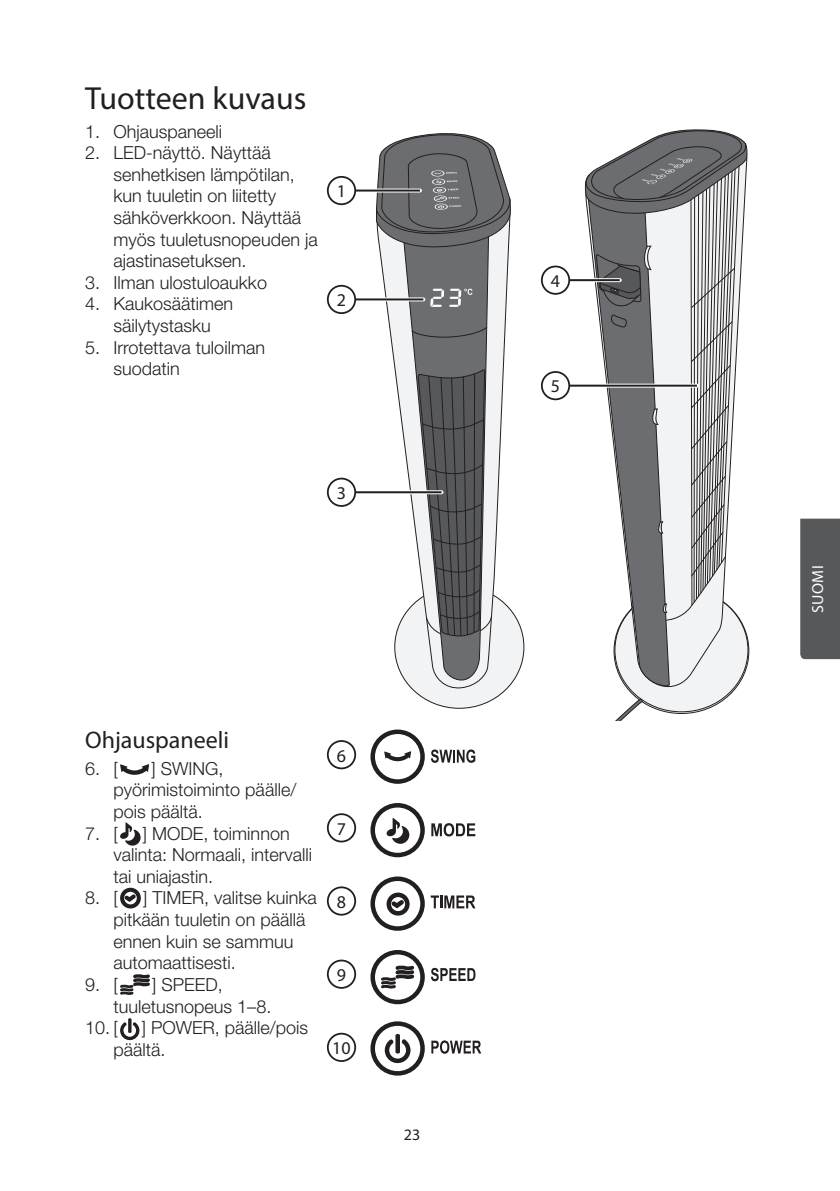
<style>
.page{position:relative;width:840px;height:1191px;background:#fff}
.page>*{position:absolute;margin:0;border:0;box-sizing:border-box;transform-origin:0 0}
.Bruks_-_Nytt_Avsnitt{font:32px "Myriad Pro";color:#231f20}
.Bruks_-_Underrubrik{font:24px "Myriad Pro";color:#231f20}
.t1{font:300 18px/21.6px "Helvetica Neue LT Std";color:#231f20}
.t2{font:18px "Myriad Pro";color:#231f20}
.t3{font:16px "Myriad Pro";letter-spacing:.035em;color:#fff}
.t4{font:16px "Myriad Pro";color:#231f20}
</style>
<div class="page">
<div style="left:800px;top:518px;width:39px;height:141px;background:#57585a"></div>
<div style="left:613px;top:588px;width:135px;height:125px;background:#f2f3f4;border-radius:50%"></div>
<svg style="left:616px;top:697px;width:27px;height:23px"></svg>
<svg style="left:613px;top:630px;width:56px;height:57px"></svg>
<svg style="left:584px;top:129px;width:164px;height:501px"></svg>
<svg style="left:570px;top:278px;width:49px;height:4px"></svg>
<svg style="left:570px;top:384px;width:126px;height:4px"></svg>
<hr style="left:555px;top:279px;width:64px;height:2px;background:#231f20">
<hr style="left:555px;top:385px;width:141px;height:2px;background:#231f20">
<div style="left:541px;top:266px;width:28px;height:28px;background:#fff;border-radius:50%"></div>
<div style="left:540px;top:265px;width:30px;height:30px;border:2px solid #231f20;border-radius:50%"></div>
<div style="left:541px;top:372px;width:28px;height:27px;background:#fff;border-radius:50%"></div>
<div style="left:540px;top:371px;width:30px;height:29px;border:2px solid #231f20;border-radius:50%"></div>
<div style="left:394px;top:586px;width:129px;height:122px;background:#f2f3f4;border-radius:50%"></div>
<svg style="left:376px;top:133px;width:135px;height:549px"></svg>
<svg style="left:356px;top:188px;width:64px;height:4px"></svg>
<svg style="left:356px;top:297px;width:67px;height:4px"></svg>
<svg style="left:356px;top:490px;width:85px;height:4px"></svg>
<hr style="left:341px;top:189px;width:79px;height:2px;background:#231f20">
<hr style="left:345px;top:298px;width:78px;height:2px;background:#231f20">
<hr style="left:345px;top:491px;width:96px;height:2px;background:#231f20">
<div style="left:327px;top:177px;width:28px;height:27px;background:#fff;border-radius:50%"></div>
<div style="left:327px;top:176px;width:29px;height:29px;border:2px solid #231f20;border-radius:50%"></div>
<div style="left:327px;top:286px;width:28px;height:27px;background:#fff;border-radius:50%"></div>
<div style="left:327px;top:285px;width:29px;height:29px;border:2px solid #231f20;border-radius:50%"></div>
<div style="left:327px;top:478px;width:28px;height:28px;background:#fff;border-radius:50%"></div>
<div style="left:327px;top:478px;width:29px;height:29px;border:2px solid #231f20;border-radius:50%"></div>
<svg style="left:370px;top:1021px;width:54px;height:54px"></svg>
<svg style="left:370px;top:950px;width:54px;height:54px"></svg>
<svg style="left:370px;top:876px;width:54px;height:54px"></svg>
<svg style="left:370px;top:803px;width:54px;height:54px"></svg>
<svg style="left:370px;top:729px;width:54px;height:55px"></svg>
<svg style="left:431px;top:749px;width:44px;height:14px"></svg>
<svg style="left:431px;top:823px;width:44px;height:13px"></svg>
<svg style="left:430px;top:895px;width:45px;height:13px"></svg>
<svg style="left:431px;top:968px;width:44px;height:13px"></svg>
<svg style="left:431px;top:1040px;width:50px;height:13px"></svg>
<div style="left:327px;top:740px;width:29px;height:29px;border:2px solid #231f20;border-radius:50%"></div>
<div style="left:327px;top:813px;width:29px;height:29px;border:2px solid #231f20;border-radius:50%"></div>
<div style="left:327px;top:886px;width:29px;height:29px;border:2px solid #231f20;border-radius:50%"></div>
<div style="left:327px;top:959px;width:29px;height:29px;border:2px solid #231f20;border-radius:50%"></div>
<div style="left:327px;top:1032px;width:29px;height:30px;border:2px solid #231f20;border-radius:50%"></div>
<svg style="left:120px;top:764px;width:29px;height:11px"></svg>
<svg style="left:120px;top:822px;width:21px;height:24px"></svg>
<svg style="left:120px;top:887px;width:21px;height:21px"></svg>
<svg style="left:120px;top:974px;width:30px;height:21px"></svg>
<svg style="left:120px;top:1018px;width:19px;height:22px"></svg>
<p class="Bruks_-_Nytt_Avsnitt" style="left:85px;top:79px;width:223px">Tuotteen kuvaus</p>
<p class="t1" style="left:85px;top:120px;width:139px">1. Ohjauspaneeli</p>
<p class="t1" style="left:113px;top:142px;width:206px;text-indent:-28px">2. LED-näyttö. Näyttää senhetkisen lämpötilan, kun tuuletin on liitetty sähköverkkoon. Näyttää myös tuuletusnopeuden ja ajastinasetuksen.</p>
<p class="t1" style="left:85px;top:271px;width:183px">3. Ilman ulostuloaukko</p>
<p class="t1" style="left:85px;top:293px;width:150px;text-align:center">4. Kaukosäätimen säilytystasku</p>
<p class="t1" style="left:113px;top:336px;width:153px;text-indent:-28px">5. Irrotettava tuloilman suodatin</p>
<p class="t2" style="left:337px;top:180px;width:11px">1</p>
<p class="t2" style="left:337px;top:289px;width:11px">2</p>
<p class="t2" style="left:337px;top:482px;width:11px">3</p>
<p class="Bruks_-_Underrubrik" style="left:85px;top:724px;width:145px">Ohjauspaneeli</p>
<p class="t1" style="left:85px;top:757px;width:34px">6. [</p>
<p class="t1" style="left:113px;top:757px;width:184px;text-indent:38px">] SWING, pyörimistoiminto päälle/ pois päältä.</p>
<p class="t1" style="left:85px;top:822px;width:34px">7. [</p>
<p class="t1" style="left:113px;top:822px;width:200px;text-indent:29px">] MODE, toiminnon valinta: Normaali, intervalli tai uniajastin.</p>
<p class="t1" style="left:85px;top:887px;width:34px">8. [</p>
<p class="t1" style="left:113px;top:887px;width:205px;text-indent:30px">] TIMER, valitse kuinka pitkään tuuletin on päällä ennen kuin se sammuu automaattisesti.</p>
<p class="t1" style="left:85px;top:973px;width:34px">9. [</p>
<p class="t1" style="left:113px;top:973px;width:159px;text-align:center">] SPEED, tuuletusnopeus 1–8.</p>
<p class="t1" style="left:85px;top:1016px;width:34px">10. [</p>
<p class="t1" style="left:113px;top:1016px;width:196px;text-indent:28px">] POWER, päälle/pois päältä.</p>
<p class="t2" style="left:337px;top:744px;width:11px">6</p>
<p class="t2" style="left:337px;top:817px;width:11px">7</p>
<p class="t2" style="left:337px;top:890px;width:11px">8</p>
<p class="t2" style="left:337px;top:963px;width:11px">9</p>
<p class="t2" style="left:332px;top:1037px;width:20px">10</p>
<p class="t4" style="left:403px;top:1125px;width:18px">23</p>
<p class="t2" style="left:550px;top:270px;width:11px">4</p>
<p class="t2" style="left:550px;top:375px;width:11px">5</p>
<p class="t3" style="left:807px;top:613px;width:49px;rotate:-90deg">SUOMI</p>
</div>
